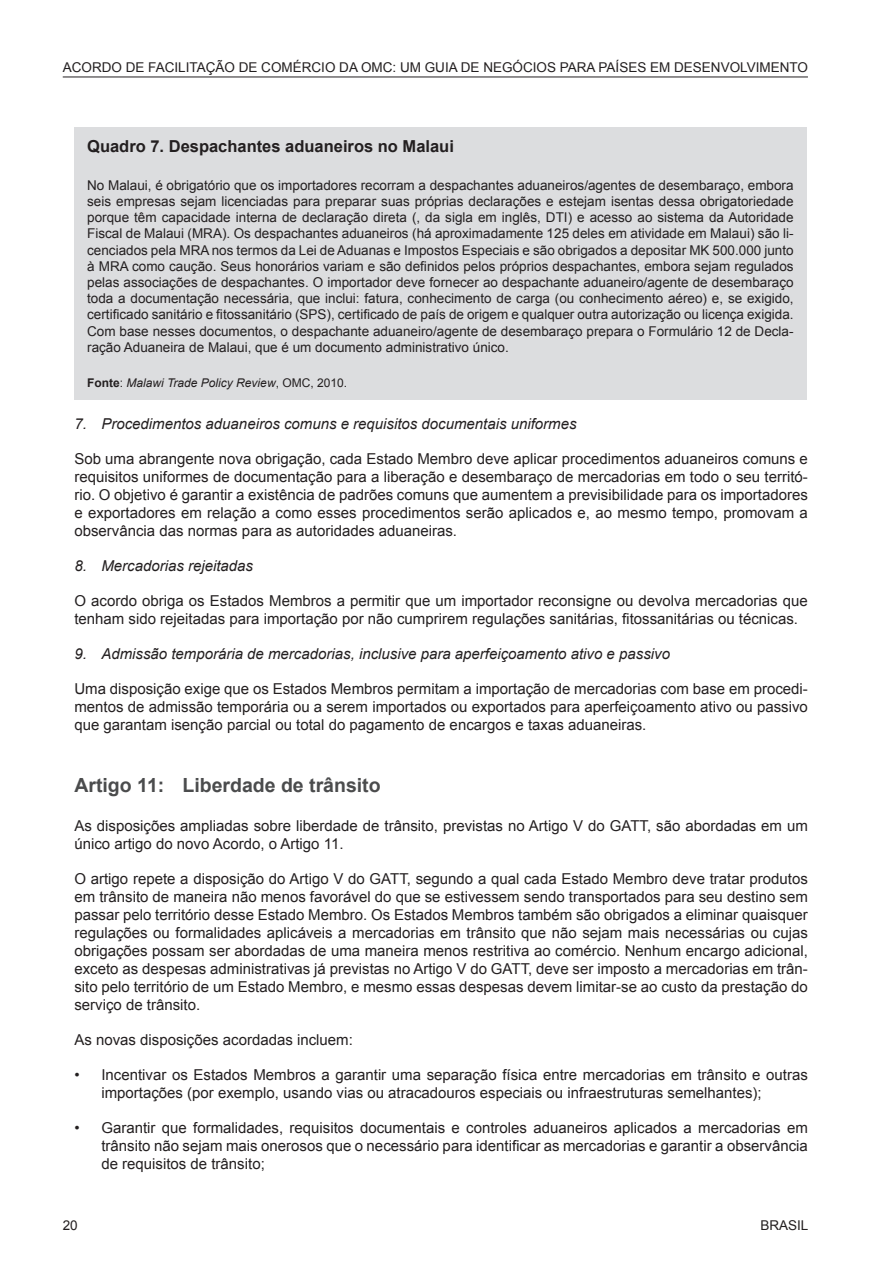
<style>
.page{position:relative;width:893px;height:1263px;background:#fff}
.page>*{position:absolute;margin:0;border:0;box-sizing:border-box;transform-origin:0 0}
.t1{font:700 19.5px "Arial";color:#4b4c4d}
.t2{font:700 16.5px "Arial";color:#231f20}
.t3{font:15px/18px "Arial";color:#231f20;text-align:justify}
.t4{font:italic 15px "Arial";color:#231f20}
.t5{font:13.5px/16.2px "Arial";color:#231f20;text-align:justify}
.t6{font:italic 12px "Arial";color:#231f20}
.s1{font-weight:700;font-style:normal}
.s2{font-style:normal}
</style>
<div class="page">
<hr style="left:63px;top:77px;width:745px;height:1px;background:#231f20">
<div style="left:74px;top:128px;width:732px;height:272px;background:#dcdddf"></div>
<p class="t5" style="left:63px;top:60px;width:747px">ACORDO DE FACILITAÇÃO DE COMÉRCIO DA OMC: UM GUIA DE NEGÓCIOS PARA PAÍSES EM DESENVOLVIMENTO</p>
<p class="t2" style="left:87px;top:136px;width:368px">Quadro 7. Despachantes aduaneiros no Malaui</p>
<p class="t5" style="left:87px;top:177px;width:708px">No Malaui, é obrigatório que os importadores recorram a despachantes aduaneiros/agentes de desembaraço, embora seis empresas sejam licenciadas para preparar suas próprias declarações e estejam isentas dessa obrigatoriedade porque têm capacidade interna de declaração direta (, da sigla em inglês, DTI) e acesso ao sistema da Autoridade Fiscal de Malaui (MRA). Os despachantes aduaneiros (há aproximadamente 125 deles em atividade em Malaui) são li&shy;cenciados pela MRA nos termos da Lei de Aduanas e Impostos Especiais e são obrigados a depositar MK 500.000 junto à MRA como caução. Seus honorários variam e são definidos pelos próprios despachantes, embora sejam regulados pelas associações de despachantes. O importador deve fornecer ao despachante aduaneiro/agente de desembaraço toda a documentação necessária, que inclui: fatura, conhecimento de carga (ou conhecimento aéreo) e, se exigido, certificado sanitário e fitossanitário (SPS), certificado de país de origem e qualquer outra autorização ou licença exigida.<br>Com base nesses documentos, o despachante aduaneiro/agente de desembaraço prepara o Formulário 12 de Decla&shy;ração Aduaneira de Malaui, que é um documento administrativo único.</p>
<p class="t6" style="left:87px;top:375px;width:261px"><span class="s1">Fonte</span><span class="s2">:</span> Malawi Trade Policy Review<span class="s2">, OMC, 2010.</span></p>
<p class="t4" style="left:74px;top:414px;width:504px">7. Procedimentos aduaneiros comuns e requisitos documentais uniformes</p>
<p class="t3" style="left:74px;top:450px;width:735px">Sob uma abrangente nova obrigação, cada Estado Membro deve aplicar procedimentos aduaneiros comuns e requisitos uniformes de documentação para a liberação e desembaraço de mercadorias em todo o seu territó&shy;rio. O objetivo é garantir a existência de padrões comuns que aumentem a previsibilidade para os importadores e exportadores em relação a como esses procedimentos serão aplicados e, ao mesmo tempo, promovam a observância das normas para as autoridades aduaneiras.</p>
<p class="t4" style="left:74px;top:556px;width:180px">8. Mercadorias rejeitadas</p>
<p class="t3" style="left:74px;top:592px;width:735px">O acordo obriga os Estados Membros a permitir que um importador reconsigne ou devolva mercadorias que tenham sido rejeitadas para importação por não cumprirem regulações sanitárias, fitossanitárias ou técnicas.</p>
<p class="t4" style="left:74px;top:644px;width:597px">9. Admissão temporária de mercadorias, inclusive para aperfeiçoamento ativo e passivo</p>
<p class="t3" style="left:74px;top:680px;width:735px">Uma disposição exige que os Estados Membros permitam a importação de mercadorias com base em procedi&shy;mentos de admissão temporária ou a serem importados ou exportados para aperfeiçoamento ativo ou passivo que garantam isenção parcial ou total do pagamento de encargos e taxas aduaneiras.</p>
<h1 class="t1" style="left:74px;top:772px;width:308px">Artigo 11: Liberdade de trânsito</h1>
<p class="t3" style="left:74px;top:817px;width:735px">As disposições ampliadas sobre liberdade de trânsito, previstas no Artigo V do GATT, são abordadas em um único artigo do novo Acordo, o Artigo 11.</p>
<p class="t3" style="left:74px;top:870px;width:735px">O artigo repete a disposição do Artigo V do GATT, segundo a qual cada Estado Membro deve tratar produtos em trânsito de maneira não menos favorável do que se estivessem sendo transportados para seu destino sem passar pelo território desse Estado Membro. Os Estados Membros também são obrigados a eliminar quaisquer regulações ou formalidades aplicáveis a mercadorias em trânsito que não sejam mais necessárias ou cujas obrigações possam ser abordadas de uma maneira menos restritiva ao comércio. Nenhum encargo adicional, exceto as despesas administrativas já previstas no Artigo V do GATT, deve ser imposto a mercadorias em trân&shy;sito pelo território de um Estado Membro, e mesmo essas despesas devem limitar-se ao custo da prestação do serviço de trânsito.</p>
<p class="t3" style="left:74px;top:1031px;width:280px">As novas disposições acordadas incluem:</p>
<p class="t3" style="left:101px;top:1066px;width:708px;text-indent:-27px">• Incentivar os Estados Membros a garantir uma separação física entre mercadorias em trânsito e outras importações (por exemplo, usando vias ou atracadouros especiais ou infraestruturas semelhantes);</p>
<p class="t3" style="left:101px;top:1119px;width:708px;text-indent:-27px">• Garantir que formalidades, requisitos documentais e controles aduaneiros aplicados a mercadorias em trânsito não sejam mais onerosos que o necessário para identificar as mercadorias e garantir a observância de requisitos de trânsito;</p>
<p class="t5" style="left:63px;top:1217px;width:17px">20</p>
<p class="t5" style="left:760px;top:1217px;width:50px">BRASIL</p>
</div>
